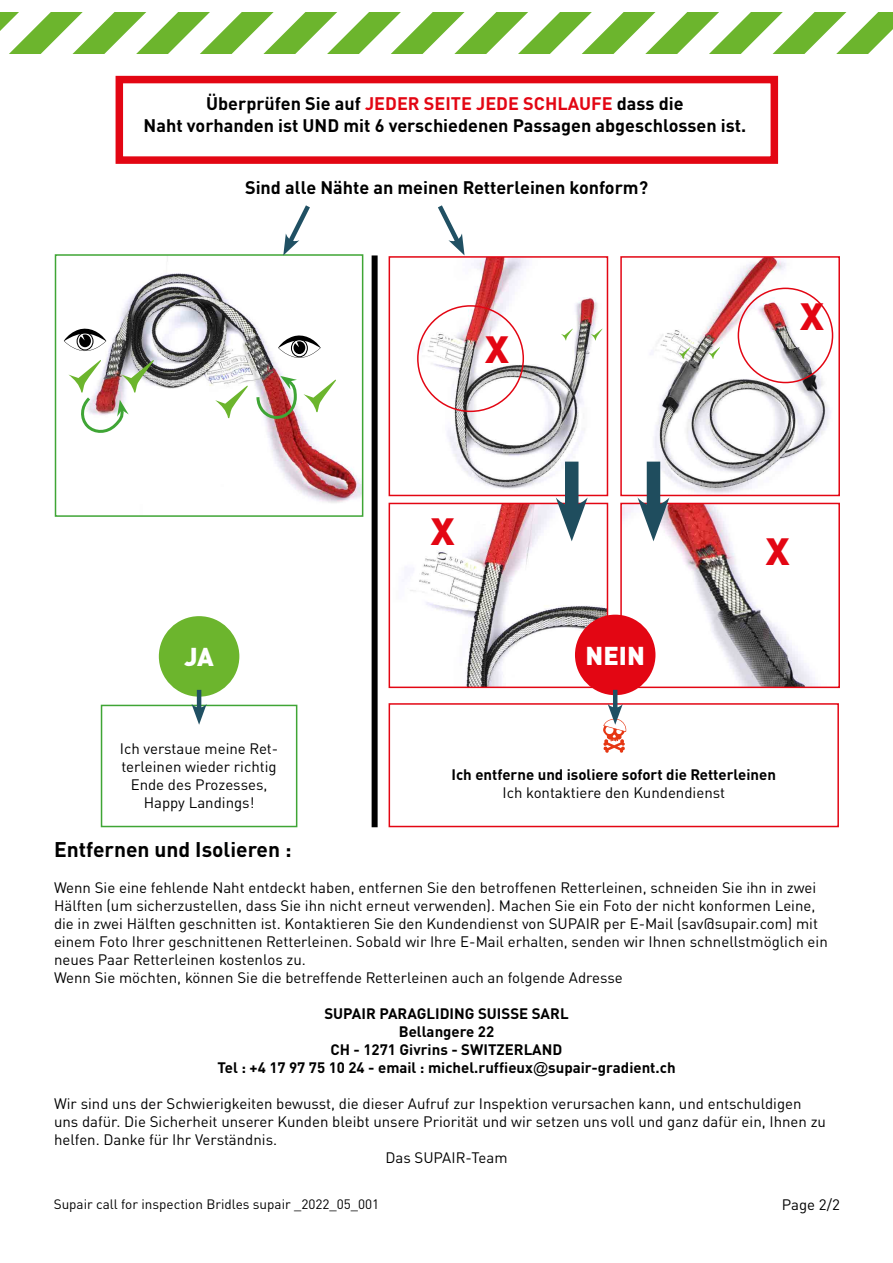
<style>
.page{position:relative;width:893px;height:1263px;background:#fff}
.page>*{position:absolute;margin:0;border:0;box-sizing:border-box;transform-origin:0 0}
.t1{font:900 37.5px "DINOT";color:#e30613}
.t2{font:900 25.5px "DINOT";color:#fff}
.t3{font:700 21px "DINOT";color:#000}
.t4{font:700 18px/21.6px "DINOT";color:#000;text-align:center}
.t5{font:15px/18px "DINOT";color:#000}
.t6{font:700 15px/18px "DINOT";color:#000;text-align:center}
.t7{font:13.5px "DINOT";color:#000}
.s1{color:#e30613}
.s2{font-family:"Arial";font-weight:400}
</style>
<div class="page">
<svg style="left:0;top:12px;width:893px;height:42px"></svg>
<div style="left:389px;top:703px;width:450px;height:124px;border:2px solid #e30613"></div>
<img style="left:623px;top:506px;width:193px;height:179px">
<div style="left:620px;top:503px;width:220px;height:185px;border:2px solid #e30613"></div>
<img style="left:405px;top:506px;width:200px;height:179px">
<div style="left:389px;top:503px;width:219px;height:185px;border:2px solid #e30613"></div>
<img style="left:106px;top:257px;width:254px;height:246px">
<div style="left:55px;top:254px;width:308px;height:263px;border:2px solid #3fa535"></div>
<svg style="left:283px;top:205px;width:31px;height:50px"></svg>
<svg style="left:438px;top:205px;width:27px;height:50px"></svg>
<div style="left:159px;top:616px;width:80px;height:81px;background:#6cb52d;border-radius:50%"></div>
<div style="left:101px;top:705px;width:196px;height:122px;border:2px solid #3fa535"></div>
<hr style="left:197px;top:690px;width:4px;height:22px;background:#205063">
<svg style="left:191px;top:704px;width:16px;height:21px"></svg>
<div style="left:575px;top:615px;width:80px;height:80px;background:#e30613;border-radius:50%"></div>
<hr style="left:613px;top:690px;width:4px;height:22px;background:#205063">
<svg style="left:603px;top:704px;width:23px;height:49px"></svg>
<div style="left:116px;top:76px;width:662px;height:88px;border:8px solid #e30613"></div>
<div style="left:372px;top:255px;width:6px;height:572px;background:#000"></div>
<svg style="left:278px;top:333px;width:43px;height:25px"></svg>
<svg style="left:64px;top:328px;width:42px;height:23px"></svg>
<img style="left:417px;top:259px;width:186px;height:234px">
<div style="left:389px;top:256px;width:219px;height:240px;border:2px solid #e30613"></div>
<img style="left:646px;top:259px;width:188px;height:234px">
<div style="left:620px;top:256px;width:220px;height:240px;border:2px solid #e30613"></div>
<div style="left:417px;top:305px;width:107px;height:107px;border:2px solid #e30613;border-radius:50%"></div>
<div style="left:738px;top:288px;width:95px;height:95px;border:2px solid #e30613;border-radius:50%"></div>
<svg style="left:215px;top:385px;width:33px;height:33px"></svg>
<svg style="left:255px;top:376px;width:81px;height:44px"></svg>
<img style="left:68px;top:360px;width:86px;height:78px">
<svg style="left:561px;top:329px;width:12px;height:11px"></svg>
<svg style="left:591px;top:329px;width:11px;height:11px"></svg>
<svg style="left:678px;top:347px;width:12px;height:12px"></svg>
<svg style="left:708px;top:347px;width:12px;height:12px"></svg>
<div style="left:565px;top:462px;width:13px;height:54px;background:#1f4d5e"></div>
<svg style="left:556px;top:497px;width:32px;height:44px"></svg>
<div style="left:647px;top:462px;width:13px;height:54px;background:#1f4d5e"></div>
<svg style="left:637px;top:497px;width:32px;height:44px"></svg>
<p class="t4" style="left:144px;top:91px;width:604px">Überprüfen Sie auf <span class="s1">JEDER SEITE JEDE SCHLAUFE</span> dass die<br>Naht vorhanden ist UND mit 6 verschiedenen Passagen abgeschlossen ist.</p>
<p class="t4" style="left:245px;top:175px;width:405px">Sind alle Nähte an meinen Retterleinen konform?</p>
<h1 class="t1" style="left:485px;top:320px;width:25px">X</h1>
<h1 class="t1" style="left:800px;top:286px;width:25px">X</h1>
<h2 class="t2" style="left:184px;top:636px;width:31px">JA</h2>
<p class="t5" style="left:120px;top:738px;width:160px;text-align:center">Ich verstaue meine Ret&shy;terleinen wieder richtig<br>Ende des Prozesses,<br>Happy Landings!</p>
<h1 class="t1" style="left:431px;top:501px;width:25px">X</h1>
<h2 class="t2" style="left:586px;top:635px;width:61px">NEIN</h2>
<h1 class="t1" style="left:766px;top:521px;width:25px">X</h1>
<p class="t6" style="left:451px;top:764px;width:326px">Ich entferne und isoliere sofort die Retterleinen</p>
<p class="t5" style="left:502px;top:782px;width:224px">Ich kontaktiere den Kundendienst</p>
<h3 class="t3" style="left:54px;top:833px;width:239px">Entfernen und Isolieren :</h3>
<p class="t5" style="left:54px;top:877px;width:775px">Wenn Sie eine fehlende Naht entdeckt haben, entfernen Sie den betroffenen Retterleinen, schneiden Sie ihn in zwei Hälften (um sicherzustellen, dass Sie ihn nicht erneut verwenden). Machen Sie ein Foto der nicht konformen Leine, die in zwei Hälften geschnitten ist. Kontaktieren Sie den Kundendienst von SUPAIR per E-Mail (sav@supair.com) mit einem Foto Ihrer geschnittenen Retterleinen. Sobald wir Ihre E-Mail erhalten, senden wir Ihnen schnellstmöglich ein neues Paar Retterleinen kostenlos zu.<br>Wenn Sie möchten, können Sie die betreffende Retterleinen auch an folgende Adresse</p>
<p class="t6" style="left:217px;top:1003px;width:460px">SUPAIR PARAGLIDING SUISSE SARL<br>Bellangere 22<br>CH - 1271 Givrins - SWITZERLAND<br>Tel : +4 17 97 75 10 24 - email : michel.ruffieux<span class="s2">@</span>supair-gradient.ch</p>
<p class="t5" style="left:54px;top:1093px;width:749px">Wir sind uns der Schwierigkeiten bewusst, die dieser Aufruf zur Inspektion verursachen kann, und entschuldigen</p>
<p class="t5" style="left:54px;top:1111px;width:773px">uns dafür. Die Sicherheit unserer Kunden bleibt unsere Priorität und wir setzen uns voll und ganz dafür ein, Ihnen zu</p>
<p class="t5" style="left:54px;top:1129px;width:225px">helfen. Danke für Ihr Verständnis.</p>
<p class="t5" style="left:385px;top:1147px;width:124px">Das SUPAIR-Team</p>
<p class="t7" style="left:54px;top:1194px;width:327px">Supair call for inspection Bridles supair _2022_05_001</p>
<p class="t5" style="left:782px;top:1194px;width:60px">Page 2/2</p>
</div>
